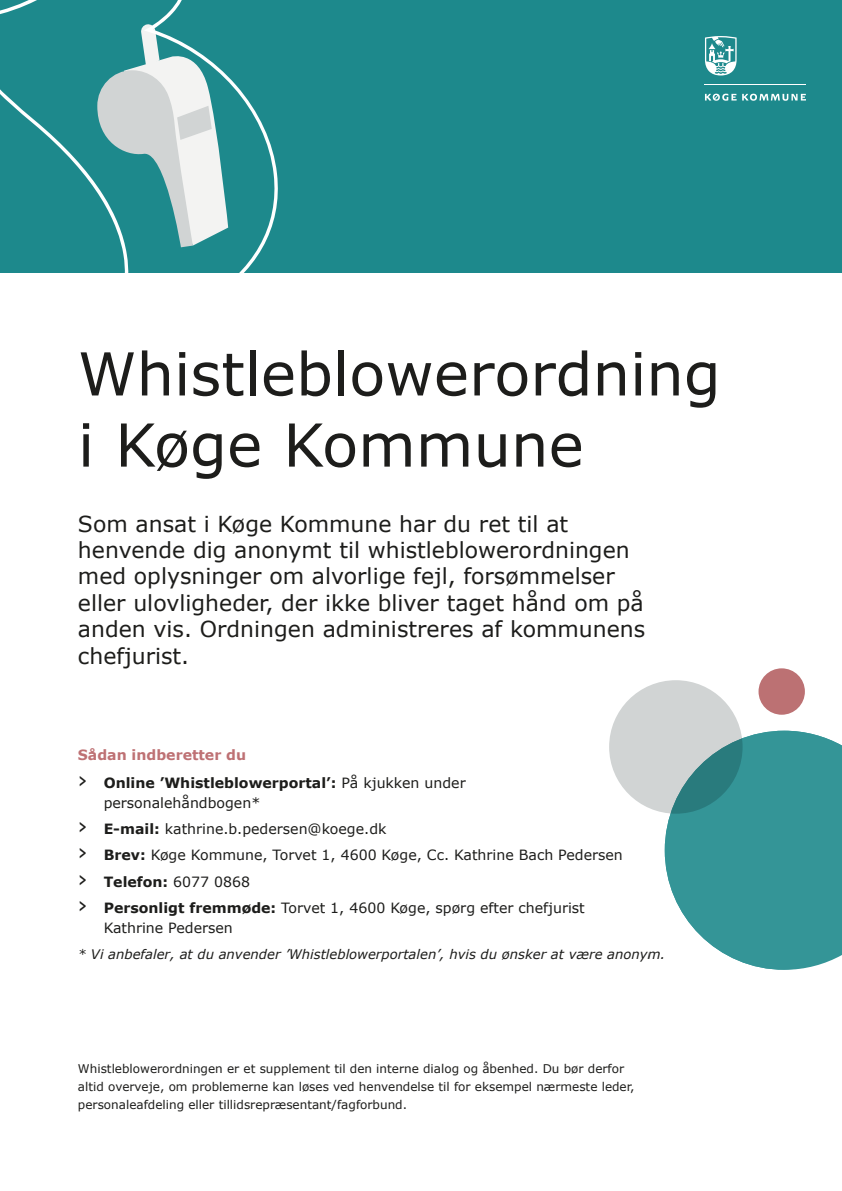
<style>
.page{position:relative;width:842px;height:1191px;background:#fff}
.page>*{position:absolute;margin:0;border:0;box-sizing:border-box;transform-origin:0 0}
.Brød{font:59.3px/71.1px "Verdana";color:#1d1d1b}
.Brød-2{font:22px/26.4px "Verdana";color:#1d1d1b}
.t1{font:14.1px/19.8px "Verdana";color:#1d1d1b}
.Mellem{font:700 14.1px "Verdana";color:#be7174}
.t2{font:700 14.1px "Verdana";color:#1d1d1b}
.Brød-3{font:italic 13.2px "Verdana";color:#1d1d1b}
.Brød-4{font:12px/18px "Verdana";color:#1d1d1b}
.s1{font-size:22px}
.s2{font-weight:700}
.s3{font-weight:400;font-size:22px}
.s4{font-weight:400}
</style>
<div class="page">
<div style="left:0;top:0;width:842px;height:272px;background:#1d898c"></div>
<svg style="left:705px;top:94px;width:101px;height:7px"></svg>
<svg style="left:705px;top:36px;width:32px;height:39px"></svg>
<hr style="left:705px;top:84px;width:101px;height:1px;background:#fff">
<svg style="left:0;top:0;width:283px;height:273px"></svg>
<div style="left:609px;top:680px;width:133px;height:133px;background:#d1d4d4;border-radius:50%"></div>
<div style="left:758px;top:668px;width:47px;height:46px;background:#bc7173;border-radius:50%"></div>
<svg style="left:665px;top:730px;width:177px;height:239px;fill:#349597"></svg>
<p class="Brød" style="left:78px;top:338px;width:644px">Whistleblowerordning i Køge Kommune</p>
<p class="Brød-2" style="left:78px;top:510px;width:569px">Som ansat i Køge Kommune har du ret til at henvende dig anonymt til whistleblowerordningen med oplysninger om alvorlige fejl, forsømmelser eller ulovligheder, der ikke bliver taget hånd om på anden vis. Ordningen administreres af kommunens chefjurist.</p>
<p class="Mellem" style="left:78px;top:744px;width:170px">Sådan indberetter du</p>
<p class="t1" style="left:104px;top:773px;width:363px;text-indent:-26px"><span class="s1">›</span> <span class="s2">Online ’Whistleblowerportal’:</span> På kjukken under personalehåndbogen*</p>
<p class="t1" style="left:78px;top:819px;width:310px"><span class="s1">›</span> <span class="s2">E-mail:</span> kathrine.b.pedersen@koege.dk</p>
<p class="t1" style="left:78px;top:845px;width:546px"><span class="s1">›</span> <span class="s2">Brev:</span> Køge Kommune, Torvet 1, 4600 Køge, Cc. Kathrine Bach Pedersen</p>
<p class="t2" style="left:78px;top:871px;width:174px"><span class="s3">›</span> Telefon: <span class="s4">6077 0868</span></p>
<p class="t1" style="left:104px;top:897px;width:483px;text-indent:-26px"><span class="s1">›</span> <span class="s2">Personligt fremmøde:</span> Torvet 1, 4600 Køge, spørg efter chefjurist<br>Kathrine Pedersen</p>
<p class="Brød-3" style="left:78px;top:945px;width:589px">* Vi anbefaler, at du anvender ’Whistleblowerportalen’, hvis du ønsker at være anonym.</p>
<p class="Brød-4" style="left:78px;top:1059px;width:558px">Whistleblowerordningen er et supplement til den interne dialog og åbenhed. Du bør derfor altid overveje, om problemerne kan løses ved henvendelse til for eksempel nærmeste leder, personaleafdeling eller tillidsrepræsentant/fagforbund.</p>
</div>
